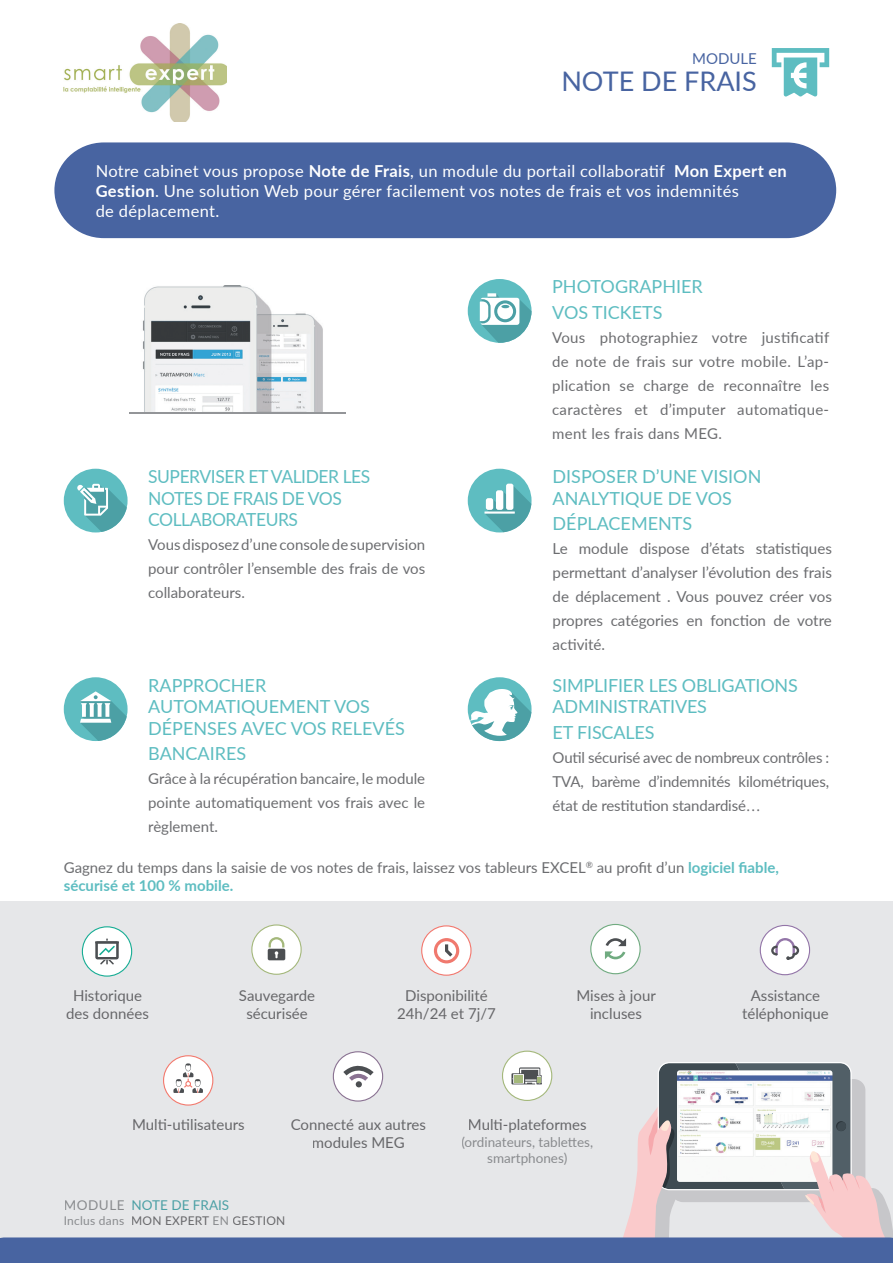
<style>
.page{position:relative;width:893px;height:1263px;background:#fff}
.page>*{position:absolute;margin:0;border:0;box-sizing:border-box;transform-origin:0 0}
.t1{font:27px "Lato";color:#4864a1}
.t2{font:18px/21.6px "Lato";letter-spacing:-.01em;color:#5ebdc1}
.t3{font:16.5px/19.8px "Lato";letter-spacing:.02em;color:#fff}
.t4{font:15.15px/24px "Lato";color:#6c6d70;text-align:justify}
.t5{font:15px/24px "Lato";color:#6c6d70;text-align:justify}
.t6{font:15px/18px "Lato";color:#67676a;text-align:center}
.t7{font:15px "Lato";color:#4864a1}
.t8{font:13.5px/16.2px "Lato";color:#898b8e;text-align:center}
.t9{font:13.5px "Lato";color:#4ca0a5}
.t10{font:12px "Lato";letter-spacing:.02em;color:#67676a}
.s1{font-weight:700}
.s2{font-family:"Myriad Pro"}
.s3{font-weight:700;color:#5ebdc1}
.s4{color:#898b8e}
</style>
<div class="page">
<div style="left:0;top:901px;width:893px;height:362px;background:#e6e7e9"></div>
<div style="left:54px;top:142px;width:782px;height:96px;background:#4864a1"></div>
<img style="left:64px;top:23px;width:162px;height:98px">
<img style="left:142px;top:285px;width:181px;height:126px">
<svg style="left:82px;top:926px;width:50px;height:51px"></svg>
<svg style="left:421px;top:925px;width:51px;height:51px"></svg>
<svg style="left:760px;top:925px;width:50px;height:50px"></svg>
<svg style="left:251px;top:924px;width:51px;height:51px"></svg>
<svg style="left:590px;top:924px;width:51px;height:50px"></svg>
<svg style="left:772px;top:48px;width:57px;height:49px"></svg>
<div style="left:64px;top:469px;width:64px;height:63px;background:#5ebdc1;border-radius:50%"></div>
<svg style="left:77px;top:484px;width:50px;height:48px"></svg>
<div style="left:64px;top:677px;width:64px;height:64px;background:#5ebdc1;border-radius:50%"></div>
<svg style="left:80px;top:691px;width:47px;height:50px"></svg>
<div style="left:468px;top:677px;width:63px;height:64px;background:#5ebdc1;border-radius:50%"></div>
<svg style="left:470px;top:688px;width:61px;height:53px"></svg>
<div style="left:468px;top:469px;width:63px;height:63px;background:#5ebdc1;border-radius:50%"></div>
<svg style="left:484px;top:484px;width:47px;height:48px"></svg>
<div style="left:468px;top:279px;width:63px;height:64px;background:#5ebdc1;border-radius:50%"></div>
<svg style="left:480px;top:293px;width:51px;height:50px"></svg>
<hr style="left:130px;top:412px;width:216px;height:2px;background:#939598">
<svg style="left:0;top:1050px;width:893px;height:213px"></svg>
<p class="t7" style="left:692px;top:48px;width:66px">MODULE</p>
<h1 class="t1" style="left:561px;top:62px;width:197px">NOTE DE FRAIS</h1>
<p class="t3" style="left:96px;top:161px;width:693px">Notre cabinet vous propose <span class="s1">Note de Frais</span>, un module du portail collaboratif <span class="s1">Mon Expert en<br>Gestion</span>. Une solution Web pour gérer facilement vos notes de frais et vos indemnités<br>de déplacement.</p>
<p class="t2" style="left:148px;top:465px;width:224px">SUPERVISER ET VALIDER LES<br>NOTES DE FRAIS DE VOS<br>COLLABORATEURS</p>
<p class="t5" style="left:148px;top:532px;width:278px">Vous disposez d’une console de supervision pour contrôler l’ensemble des frais de vos collaborateurs.</p>
<p class="t2" style="left:552px;top:274px;width:152px;line-height:25.2px">PHOTOGRAPHIER<br>VOS TICKETS</p>
<p class="t5" style="left:552px;top:325px;width:279px">Vous photographiez votre justificatif de note de frais sur votre mobile. L’ap&shy;plication se charge de reconnaître les caractères et d’imputer automatique&shy;ment les frais dans MEG.</p>
<p class="t2" style="left:553px;top:465px;width:210px">DISPOSER D’UNE VISION<br>ANALYTIQUE DE VOS</p>
<p class="t2" style="left:553px;top:512px;width:141px">DÉPLACEMENTS</p>
<p class="t4" style="left:553px;top:536px;width:281px">Le module dispose d’états statistiques permettant d’analyser l’évolution des frais de déplacement . Vous pouvez créer vos propres catégories en fonction de votre activité.</p>
<p class="t2" style="left:553px;top:674px;width:247px">SIMPLIFIER LES OBLIGATIONS<br>ADMINISTRATIVES</p>
<p class="t2" style="left:553px;top:720px;width:103px">ET FISCALES</p>
<p class="t5" style="left:553px;top:744px;width:278px">Outil sécurisé avec de nombreux contrôles :<br>TVA, barème d’indemnités kilométriques, état de restitution standardisé<span class="s2">…</span></p>
<p class="t2" style="left:148px;top:674px;width:258px">RAPPROCHER<br>AUTOMATIQUEMENT VOS<br>DÉPENSES AVEC VOS RELEVÉS</p>
<p class="t2" style="left:148px;top:742px;width:100px">BANCAIRES</p>
<p class="t5" style="left:148px;top:766px;width:278px">Grâce à la récupération bancaire, le module pointe automatiquement vos frais avec le règlement.</p>
<p class="t5" style="left:64px;top:858px;width:717px;line-height:18px">Gagnez du temps dans la saisie de vos notes de frais, laissez vos tableurs EXCEL<sup>®</sup> au profit d’un <span class="s3">logiciel fiable, sécurisé et 100 % mobile.</span></p>
<p class="t6" style="left:66px;top:986px;width:84px">Historique des données</p>
<p class="t6" style="left:239px;top:986px;width:78px">Sauvegarde sécurisée</p>
<p class="t6" style="left:397px;top:986px;width:100px">Disponibilité<br>24h/24 et 7j/7</p>
<p class="t6" style="left:576px;top:986px;width:81px">Mises à jour incluses</p>
<p class="t6" style="left:132px;top:1115px;width:114px">Multi-utilisateurs</p>
<p class="t6" style="left:291px;top:1115px;width:137px">Connecté aux autres modules MEG</p>
<p class="t9" style="left:64px;top:1195px;width:167px"><span class="s4">MODULE</span> NOTE DE FRAIS</p>
<p class="t10" style="left:64px;top:1212px;width:223px"><span class="s4">Inclus dans</span> MON EXPERT <span class="s4">EN</span> GESTION</p>
<p class="t6" style="left:468px;top:1115px;width:120px">Multi-plateformes</p>
<p class="t8" style="left:461px;top:1133px;width:133px">(ordinateurs, tablettes, smartphones)</p>
<p class="t6" style="left:742px;top:986px;width:88px">Assistance téléphonique</p>
</div>
